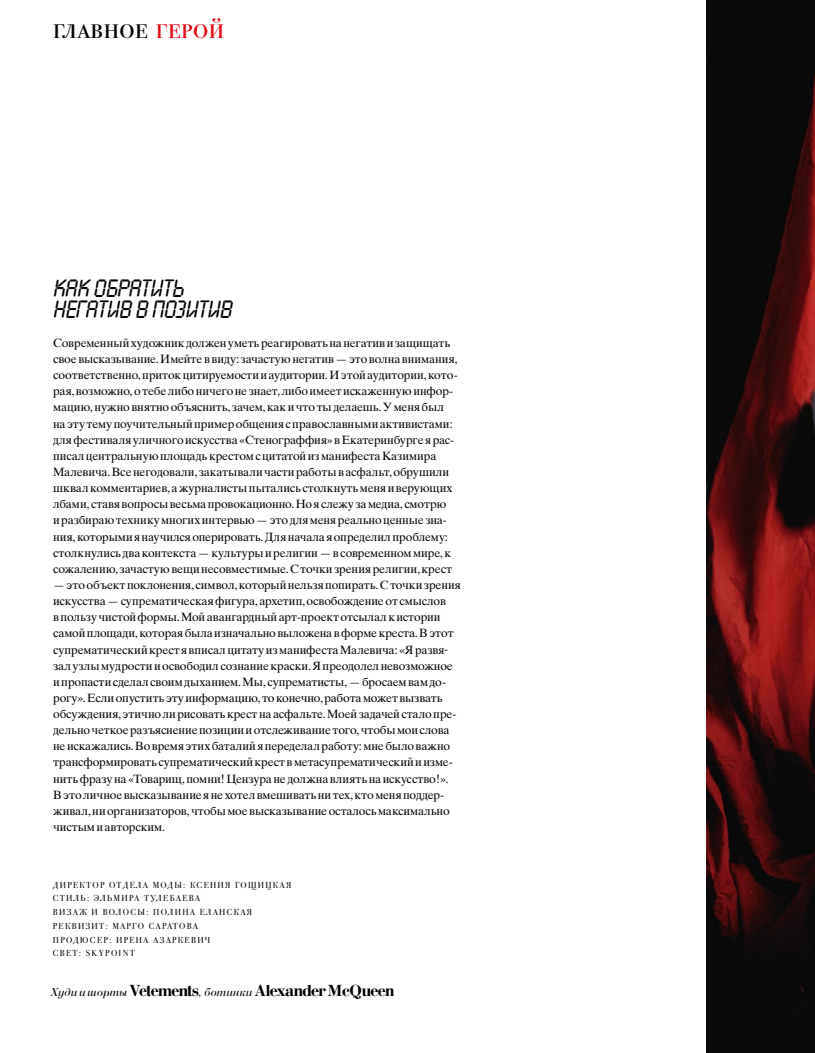
<style>
.page{position:relative;width:815px;height:1053px;background:#fff}
.page>*{position:absolute;margin:0;border:0;box-sizing:border-box;transform-origin:0 0}
.t1{font:30px "Bodon 72 SCC";letter-spacing:.015em;color:#000}
.t2{font:22px/21.1px "Crystal";letter-spacing:-.01em;color:#000}
.t3{font:700 17px "Bodoni C";letter-spacing:-.04em;color:#000}
.t4{font:12px/16.1px "Times Ten Cyr Upright";letter-spacing:-.005em;color:#000}
.t5{font:8.75px/13.8px "Bodoni 72 C";letter-spacing:.15em;color:#000}
.s1{color:#e30613}
.s2{font-weight:400;font-style:italic;font-size:12px}
</style>
<div class="page">
<img style="left:706px;top:0;width:109px;height:1052px">
<h1 class="t1" style="left:53px;top:11px;width:173px">главное <span class="s1">герой</span></h1>
<h2 class="t2" style="left:53px;top:277px;width:180px">КАК ОБРАТИТЬ<br>НЕГАТИВ В ПОЗИТИВ</h2>
<p class="t4" style="left:53px;top:335px;width:409px">Современныйхудожникдолженуметьреагироватьнанегативизащищать своевысказывание.Имейтеввиду: зачастуюнегатив—этоволнавнимания, соответственно,притокцитируемостииаудитории.Иэтойаудитории,кото&shy;рая,возможно,отебелибоничегонезнает,либоимеетискаженнуюинфор&shy;мацию,нужновнятнообъяснить, зачем,какичтотыделаешь.Уменябыл наэтутемупоучительныйпримеробщениясправославнымиактивистами: дляфестиваляуличногоискусства«Стенограффия»вЕкатеринбургеярас&shy;писалцентральнуюплощадькрестомсцитатойизманифестаКазимира Малевича.Всенегодовали, закатываличастиработывасфальт,обрушили шквалкомментариев,ажурналистыпыталисьстолкнутьменяиверующих лбами, ставявопросывесьмапровокационно.Нояслежузамедиа, смотрю иразбираютехникумногихинтервью—этодляменяреальноценныезна&shy;ния,которымиянаучилсяоперировать.Дляначалаяопределилпроблему: столкнулисьдваконтекста—культурыирелигии—всовременноммире,к сожалению, зачастуювещинесовместимые.Сточкизрениярелигии,крест —этообъектпоклонения, символ,которыйнельзяпопирать.Сточкизрения искусства—супрематическаяфигура,архетип,освобождениеотсмыслов впользучистойформы.Мойавангардныйарт-проектотсылалкистории самойплощади,котораябылаизначальновыложенавформекреста.Вэтот супрематическийкрестявписалцитатуизманифестаМалевича:«Яразвя&shy;залузлымудростииосвободилсознаниекраски.Япреодолелневозможное ипропастисделалсвоимдыханием.Мы, супрематисты,—бросаемвамдо&shy;рогу».Еслиопуститьэтуинформацию,токонечно,работаможетвызвать обсуждения,этичнолирисоватькрестнаасфальте.Моейзадачейсталопре&shy;дельночеткоеразъяснениепозициииотслеживаниетого,чтобымоислова неискажались.Вовремяэтихбаталийяпеределалработу:мнебыловажно трансформироватьсупрематическийкрествметасупрематическийиизме&shy;нитьфразуна«Товарищ,помни!Цензуранедолжнавлиятьнаискусство!».<br>Вэтоличноевысказываниеянехотелвмешиватьнитех,ктоменяподдер&shy;живал,ниорганизаторов,чтобымоевысказываниеосталосьмаксимально чистымиавторским.</p>
<p class="t5" style="left:53px;top:877px;width:240px">ДИРЕКТОР ОТДЕЛА МОДЫ: КСЕНИЯ ГОЩИЦКАЯ<br>СТИЛЬ: ЭЛЬМИРА ТУЛЕБАЕВА<br>ВИЗАЖ И ВОЛОСЫ: ПОЛИНА ЕЛАНСКАЯ<br>РЕКВИЗИТ: МАРГО САРАТОВА<br>ПРОДЮСЕР: ИРЕНА АЗАРКЕВИЧ<br>СВЕТ: SKYPOINT</p>
<h3 class="t3" style="left:51px;top:981px;width:345px"><span class="s2">Худи и шорты</span> Vetements<span class="s2">, ботинки</span> Alexander McQueen</h3>
</div>
